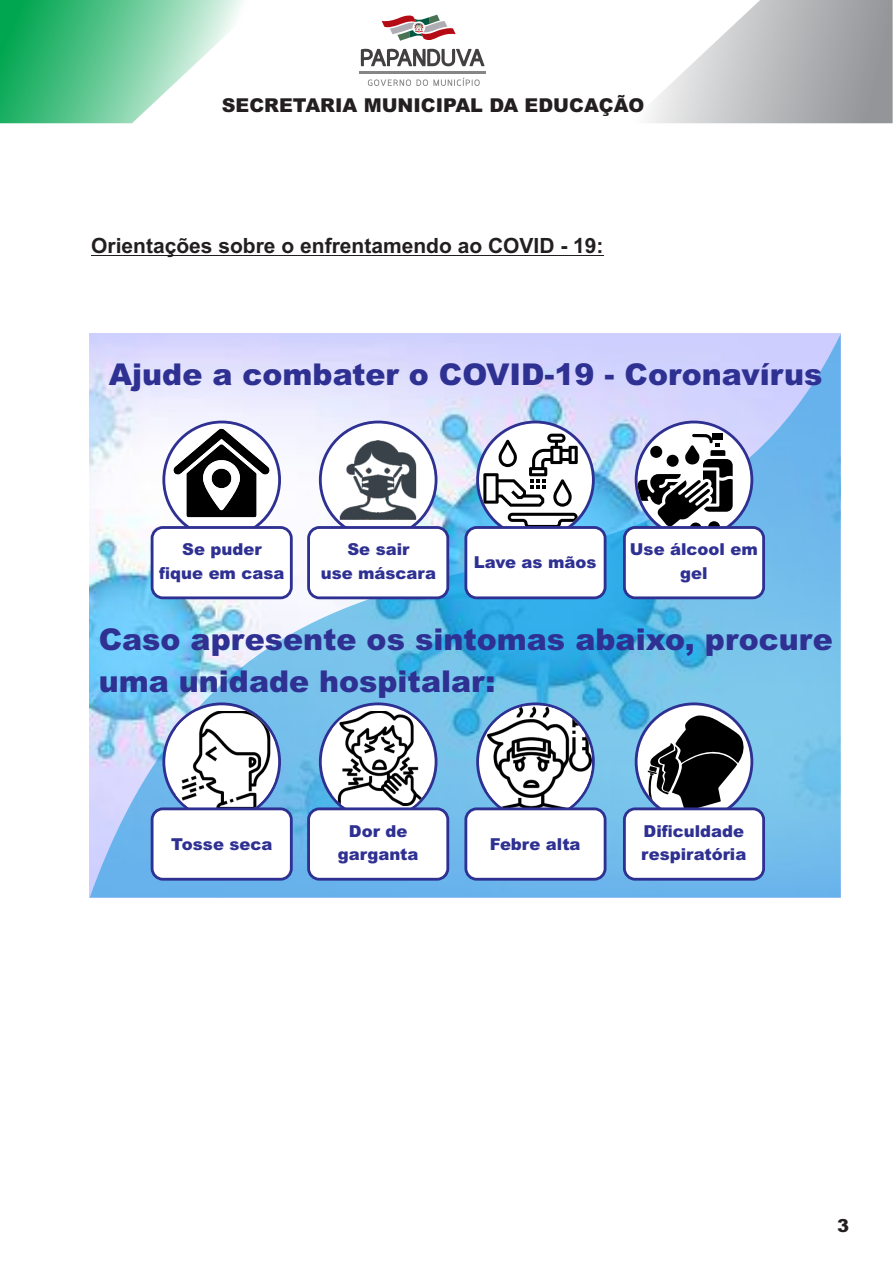
<style>
.page{position:relative;width:893px;height:1263px;background:#fff}
.page>*{position:absolute;margin:0;border:0;box-sizing:border-box;transform-origin:0 0}
.t1{font:900 30px/42.3px "Arial";color:#2e3092}
.t2{font:700 21px "Arial";color:#231f20}
.t3{font:900 19.05px "Arial";color:#231f20}
.t4{font:900 18px "Arial";color:#231f20}
.t5{font:900 16.5px/23.2px "Arial";color:#2e3092;text-align:center}
</style>
<div class="page">
<svg style="left:0;top:0;width:243px;height:123px"></svg>
<svg style="left:647px;top:0;width:246px;height:123px"></svg>
<hr style="left:359px;top:71px;width:127px;height:2px;background:#868686">
<svg style="left:361px;top:48px;width:124px;height:19px"></svg>
<svg style="left:368px;top:78px;width:112px;height:8px"></svg>
<svg style="left:382px;top:15px;width:74px;height:26px"></svg>
<svg style="left:90px;top:334px;width:751px;height:563px;background:#96c9f0"></svg>
<div style="left:319px;top:421px;width:118px;height:118px;border:6px solid #2e3092;border-radius:50%"></div>
<div style="left:322px;top:423px;width:113px;height:113px;background:#fff;border-radius:50%"></div>
<img style="left:337px;top:438px;width:83px;height:83px">
<div style="left:476px;top:421px;width:119px;height:118px;border:6px solid #2e3092;border-radius:50%"></div>
<div style="left:479px;top:423px;width:113px;height:113px;background:#fff;border-radius:50%"></div>
<svg style="left:508px;top:513px;width:70px;height:13px"></svg>
<svg style="left:483px;top:434px;width:95px;height:73px"></svg>
<div style="left:162px;top:421px;width:119px;height:118px;border:6px solid #2e3092;border-radius:50%"></div>
<div style="left:165px;top:423px;width:113px;height:113px;background:#fff;border-radius:50%"></div>
<img style="left:172px;top:424px;width:99px;height:99px">
<div style="left:635px;top:421px;width:118px;height:118px;border:6px solid #2e3092;border-radius:50%"></div>
<div style="left:637px;top:423px;width:113px;height:113px;background:#fff;border-radius:50%"></div>
<div style="left:713px;top:433px;width:10px;height:7px;background:#000"></div>
<svg style="left:638px;top:434px;width:95px;height:92px"></svg>
<div style="left:667px;top:455px;width:12px;height:12px;background:#000;border-radius:50%"></div>
<div style="left:650px;top:446px;width:12px;height:12px;background:#000;border-radius:50%"></div>
<svg style="left:690px;top:522px;width:12px;height:13px"></svg>
<div style="left:708px;top:521px;width:12px;height:12px;background:#000;border-radius:50%"></div>
<div style="left:162px;top:702px;width:119px;height:119px;border:6px solid #2e3092;border-radius:50%"></div>
<div style="left:165px;top:705px;width:113px;height:113px;background:#fff;border-radius:50%"></div>
<img style="left:176px;top:711px;width:99px;height:96px">
<div style="left:319px;top:702px;width:118px;height:119px;border:6px solid #2e3092;border-radius:50%"></div>
<div style="left:322px;top:705px;width:113px;height:113px;background:#fff;border-radius:50%"></div>
<img style="left:332px;top:711px;width:95px;height:95px">
<div style="left:476px;top:702px;width:119px;height:119px;border:6px solid #2e3092;border-radius:50%"></div>
<div style="left:479px;top:705px;width:113px;height:113px;background:#fff;border-radius:50%"></div>
<img style="left:488px;top:707px;width:104px;height:100px">
<div style="left:151px;top:526px;width:142px;height:73px;border:6px solid #2e3092;border-radius:9px"></div>
<div style="left:153px;top:529px;width:137px;height:67px;background:#fff;border-radius:9px"></div>
<div style="left:307px;top:526px;width:142px;height:73px;border:6px solid #2e3092;border-radius:9px"></div>
<div style="left:310px;top:529px;width:136px;height:67px;background:#fff;border-radius:9px"></div>
<div style="left:464px;top:526px;width:142px;height:73px;border:6px solid #2e3092;border-radius:9px"></div>
<div style="left:467px;top:529px;width:137px;height:67px;background:#fff;border-radius:9px"></div>
<div style="left:623px;top:526px;width:142px;height:73px;border:6px solid #2e3092;border-radius:9px"></div>
<div style="left:626px;top:529px;width:136px;height:67px;background:#fff;border-radius:9px"></div>
<div style="left:464px;top:807px;width:142px;height:74px;border:6px solid #2e3092;border-radius:9px"></div>
<div style="left:467px;top:810px;width:137px;height:68px;background:#fff;border-radius:9px"></div>
<div style="left:307px;top:807px;width:142px;height:74px;border:6px solid #2e3092;border-radius:9px"></div>
<div style="left:310px;top:810px;width:136px;height:68px;background:#fff;border-radius:9px"></div>
<div style="left:151px;top:807px;width:142px;height:74px;border:6px solid #2e3092;border-radius:9px"></div>
<div style="left:153px;top:810px;width:137px;height:68px;background:#fff;border-radius:9px"></div>
<div style="left:635px;top:702px;width:118px;height:119px;border:6px solid #2e3092;border-radius:50%"></div>
<div style="left:637px;top:705px;width:113px;height:113px;background:#fff;border-radius:50%"></div>
<svg style="left:648px;top:715px;width:97px;height:92px"></svg>
<div style="left:623px;top:807px;width:142px;height:74px;border:6px solid #2e3092;border-radius:9px"></div>
<div style="left:626px;top:810px;width:136px;height:68px;background:#fff;border-radius:9px"></div>
<hr style="left:91px;top:255px;width:513px;height:1px;background:#231f20">
<p class="t3" style="left:222px;top:99px;width:424px">SECRETARIA MUNICIPAL DA EDUCAÇÃO</p>
<p class="t2" style="left:91px;top:238px;width:514px">Orientações sobre o enfrentamendo ao COVID - 19:</p>
<h1 class="t1" style="left:109px;top:356px;width:715px">Ajude a combater o COVID-19 - Coronavírus</h1>
<p class="t5" style="left:159px;top:540px;width:127px">Se puder fique em casa</p>
<p class="t5" style="left:321px;top:540px;width:117px">Se sair<br>use máscara</p>
<p class="t5" style="left:474px;top:553px;width:124px">Lave as mãos</p>
<p class="t5" style="left:630px;top:540px;width:129px">Use álcool em gel</p>
<h1 class="t1" style="left:99px;top:621px;width:735px">Caso apresente os sintomas abaixo, procure uma unidade hospitalar:</h1>
<p class="t5" style="left:171px;top:834px;width:103px">Tosse seca</p>
<p class="t5" style="left:338px;top:821px;width:82px">Dor de garganta</p>
<p class="t5" style="left:490px;top:834px;width:92px">Febre alta</p>
<p class="t5" style="left:641px;top:821px;width:107px;text-align:left">Dificuldade respiratória</p>
<p class="t4" style="left:837px;top:1219px;width:14px">3</p>
</div>
